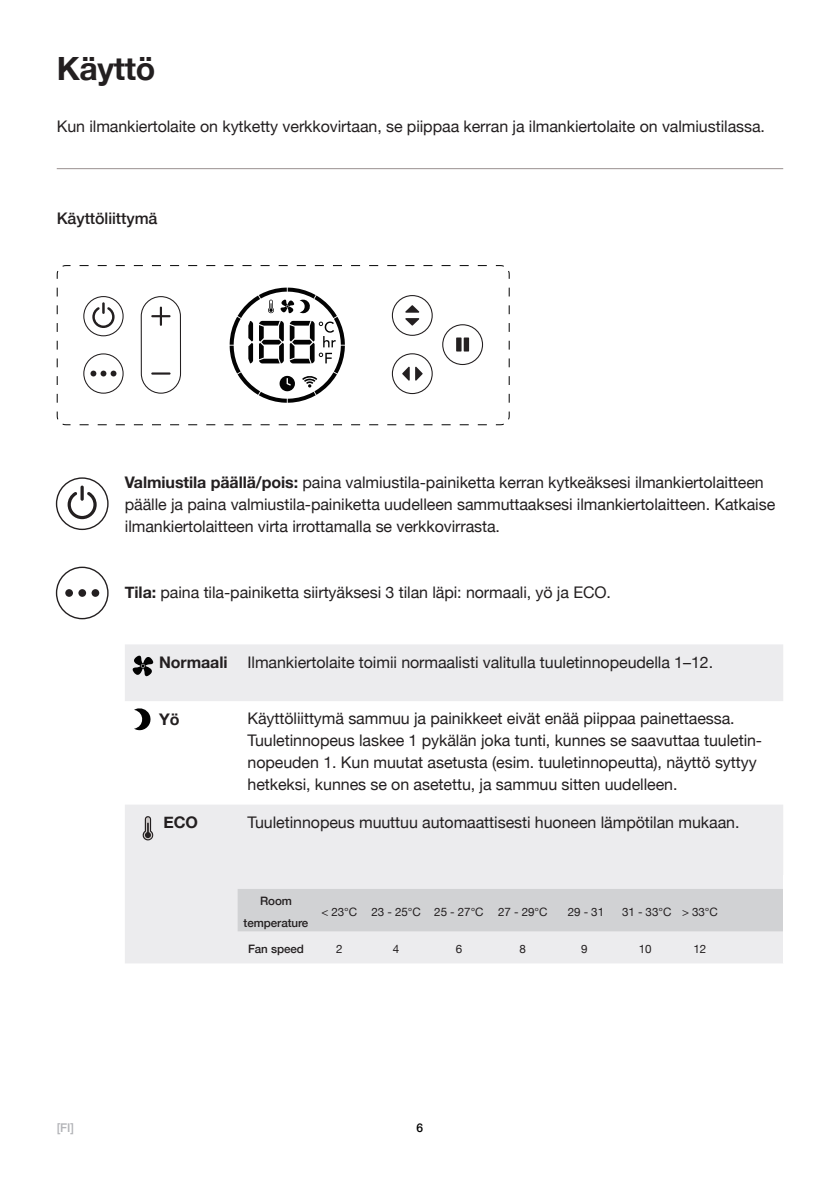
<style>
.page{position:relative;width:840px;height:1191px;background:#fff}
.page>*{position:absolute;margin:0;border:0;box-sizing:border-box;transform-origin:0 0}
.t1{font:700 32px "Helvetica Neue";letter-spacing:-.01em;color:#231f20}
.t2{font:16px/22px "Helvetica Neue";letter-spacing:-.005em;color:#231f20}
.t3{font:500 16px "Helvetica Neue";letter-spacing:-.005em;color:#231f20}
.t4{font:700 16px "Helvetica Neue";letter-spacing:-.005em;color:#231f20}
.t5{font:500 12px "Helvetica Neue";color:#b2b3b7}
.t6{font:500 12px "Helvetica Neue";color:#000}
.t7{font:11.6px "Helvetica Neue";letter-spacing:-.005em;color:#231f20}
.t8{font:500 11.6px "Helvetica Neue";letter-spacing:-.005em;color:#231f20}
.s1{font-weight:700}
</style>
<div class="page">
<hr style="left:57px;top:168px;width:725px;height:1px;background:#999190">
<svg style="left:56px;top:265px;width:454px;height:161px"></svg>
<svg style="left:391px;top:295px;width:41px;height:41px"></svg>
<svg style="left:391px;top:353px;width:41px;height:41px"></svg>
<svg style="left:442px;top:324px;width:41px;height:41px"></svg>
<div style="left:456px;top:337px;width:5px;height:14px;background:#231f20"></div>
<div style="left:463px;top:337px;width:6px;height:14px;background:#231f20"></div>
<svg style="left:141px;top:296px;width:40px;height:98px"></svg>
<svg style="left:83px;top:353px;width:40px;height:41px"></svg>
<svg style="left:229px;top:288px;width:115px;height:115px"></svg>
<svg style="left:83px;top:296px;width:40px;height:40px"></svg>
<svg style="left:56px;top:477px;width:52px;height:53px"></svg>
<svg style="left:80px;top:485px;width:4px;height:16px"></svg>
<svg style="left:56px;top:566px;width:52px;height:53px"></svg>
<div style="left:78px;top:589px;width:8px;height:8px;background:#231f20;border-radius:50%"></div>
<div style="left:91px;top:589px;width:8px;height:8px;background:#231f20;border-radius:50%"></div>
<div style="left:65px;top:589px;width:8px;height:8px;background:#231f20;border-radius:50%"></div>
<svg style="left:125px;top:644px;width:657px;height:319px;fill:#ececee"></svg>
<svg style="left:141px;top:814px;width:12px;height:29px"></svg>
<svg style="left:134px;top:707px;width:18px;height:23px"></svg>
<svg style="left:131px;top:654px;width:23px;height:22px"></svg>
<div style="left:237px;top:889px;width:545px;height:42px;background:#d1d2d4"></div>
<p class="t1" style="left:57px;top:44px;width:100px">Käyttö</p>
<p class="t2" style="left:57px;top:116px;width:709px">Kun ilmankiertolaite on kytketty verkkovirtaan, se piippaa kerran ja ilmankiertolaite on valmiustilassa.</p>
<p class="t3" style="left:57px;top:206px;width:102px">Käyttöliittymä</p>
<p class="t2" style="left:125px;top:472px;width:651px"><span class="s1">Valmiustila päällä/pois:</span> paina valmiustila-painiketta kerran kytkeäksesi ilmankiertolaitteen päälle ja paina valmiustila-painiketta uudelleen sammuttaaksesi ilmankiertolaitteen. Katkaise ilmankiertolaitteen virta irrottamalla se verkkovirrasta.</p>
<p class="t2" style="left:125px;top:582px;width:487px"><span class="s1">Tila:</span> paina tila-painiketta siirtyäksesi 3 tilan läpi: normaali, yö ja ECO.</p>
<p class="t4" style="left:159px;top:650px;width:70px">Normaali</p>
<p class="t2" style="left:247px;top:652px;width:467px">Ilmankiertolaite toimii normaalisti valitulla tuuletinnopeudella 1–12.</p>
<p class="t4" style="left:159px;top:706px;width:22px">Yö</p>
<p class="t2" style="left:247px;top:708px;width:516px">Käyttöliittymä sammuu ja painikkeet eivät enää piippaa painettaessa.<br>Tuuletinnopeus laskee 1 pykälän joka tunti, kunnes se saavuttaa tuuletin&shy;nopeuden 1. Kun muutat asetusta (esim. tuuletinnopeutta), näyttö syttyy hetkeksi, kunnes se on asetettu, ja sammuu sitten uudelleen.</p>
<p class="t4" style="left:163px;top:810px;width:36px">ECO</p>
<p class="t2" style="left:247px;top:812px;width:493px">Tuuletinnopeus muuttuu automaattisesti huoneen lämpötilan mukaan.</p>
<p class="t8" style="left:260px;top:891px;width:33px">Room</p>
<p class="t8" style="left:243px;top:913px;width:66px">temperature</p>
<p class="t7" style="left:321px;top:903px;width:37px">&lt; 23°C</p>
<p class="t7" style="left:371px;top:903px;width:51px">23 - 25°C</p>
<p class="t7" style="left:434px;top:903px;width:51px">25 - 27°C</p>
<p class="t7" style="left:498px;top:903px;width:51px">27 - 29°C</p>
<p class="t7" style="left:567px;top:903px;width:38px">29 - 31</p>
<p class="t7" style="left:621px;top:903px;width:51px">31 - 33°C</p>
<p class="t7" style="left:681px;top:903px;width:37px">&gt; 33°C</p>
<p class="t8" style="left:248px;top:939px;width:57px">Fan speed</p>
<p class="t7" style="left:336px;top:940px;width:8px">2</p>
<p class="t7" style="left:392px;top:940px;width:8px">4</p>
<p class="t7" style="left:455px;top:940px;width:8px">6</p>
<p class="t7" style="left:519px;top:940px;width:8px">8</p>
<p class="t7" style="left:580px;top:940px;width:8px">9</p>
<p class="t7" style="left:638px;top:940px;width:14px">10</p>
<p class="t7" style="left:693px;top:940px;width:14px">12</p>
<p class="t5" style="left:57px;top:1117px;width:19px">[FI]</p>
<p class="t6" style="left:416px;top:1117px;width:8px">6</p>
</div>
